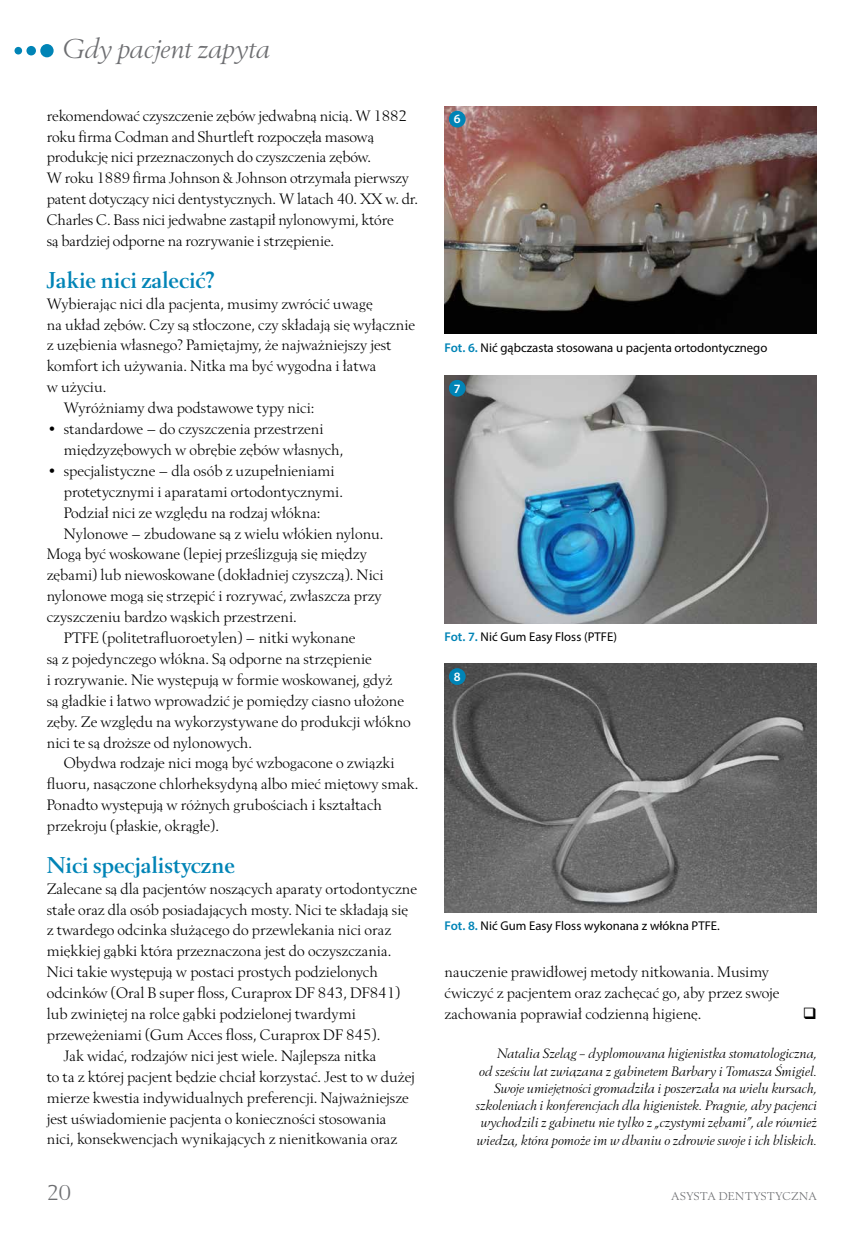
<style>
.page{position:relative;width:868px;height:1234px;background:#fff}
.page>*{position:absolute;margin:0;border:0;box-sizing:border-box;transform-origin:0 0}
.t1{font:italic 28.5px "Berling TCE";color:#6d6e71}
.t2{font:700 24px "Berling TCE";color:#0084b6}
.t3{font:22.5px "Berling TCE";color:#6d6e71}
.t4{font:15.75px/20.9px "Berling TCE";color:#000}
.t5{font:italic 14.25px/17.2px "Berling TCE";color:#000;text-align:right}
.t6{font:12.75px "Myriad Pro";color:#000}
.t7{font:600 12.75px "Myriad Pro";color:#fff}
.t8{font:11.7px "Berling TCE";letter-spacing:.035em;color:#6d6e71}
.s1{font-weight:600;color:#0084b6}
</style>
<div class="page">
<div style="left:26px;top:46px;width:10px;height:9px;background:#0084b6;border-radius:50%"></div>
<div style="left:15px;top:47px;width:7px;height:7px;background:#0084b6;border-radius:50%"></div>
<div style="left:40px;top:44px;width:14px;height:13px;background:#0084b6;border-radius:50%"></div>
<img style="left:444px;top:106px;width:372px;height:227px">
<img style="left:444px;top:375px;width:372px;height:248px">
<img style="left:444px;top:663px;width:372px;height:248px">
<div style="left:449px;top:111px;width:16px;height:16px;background:#0084b6;border-radius:50%"></div>
<div style="left:449px;top:380px;width:16px;height:16px;background:#0084b6;border-radius:50%"></div>
<div style="left:449px;top:668px;width:16px;height:16px;background:#0084b6;border-radius:50%"></div>
<h1 class="t1" style="left:63px;top:34px;width:209px">Gdy pacjent zapyta</h1>
<p class="t4" style="left:47px;top:105px;width:373px">rekomendować czyszczenie zębów jedwabną nicią. W 1882 roku firma Codman and Shurtleft rozpoczęła masową produkcję nici przeznaczonych do czyszczenia zębów.<br>W roku 1889 firma Johnson &amp; Johnson otrzymała pierwszy patent dotyczący nici dentystycznych. W latach 40. XX w. dr.<br>Charles C. Bass nici jedwabne zastąpił nylonowymi, które<br>są bardziej odporne na rozrywanie i strzępienie.</p>
<h2 class="t2" style="left:47px;top:267px;width:169px">Jakie nici zalecić?</h2>
<p class="t4" style="left:47px;top:293px;width:327px">Wybierając nici dla pacjenta, musimy zwrócić uwagę</p>
<p class="t4" style="left:47px;top:314px;width:370px">na układ zębów. Czy są stłoczone, czy składają się wyłącznie</p>
<p class="t4" style="left:47px;top:335px;width:346px">z uzębienia własnego? Pamiętajmy, że najważniejszy jest</p>
<p class="t4" style="left:47px;top:356px;width:331px">komfort ich używania. Nitka ma być wygodna i łatwa</p>
<p class="t4" style="left:47px;top:377px;width:61px">w użyciu.</p>
<p class="t4" style="left:64px;top:398px;width:252px">Wyróżniamy dwa podstawowe typy nici:</p>
<p class="t4" style="left:64px;top:419px;width:281px;text-indent:-17px">• standardowe – do czyszczenia przestrzeni międzyzębowych w obrębie zębów własnych,</p>
<p class="t4" style="left:47px;top:460px;width:289px">• specjalistyczne – dla osób z uzupełnieniami</p>
<p class="t4" style="left:64px;top:481px;width:281px">protetycznymi i aparatami ortodontycznymi.</p>
<p class="t4" style="left:64px;top:502px;width:258px">Podział nici ze względu na rodzaj włókna:</p>
<p class="t4" style="left:64px;top:523px;width:321px">Nylonowe – zbudowane są z wielu włókien nylonu.</p>
<p class="t4" style="left:47px;top:544px;width:321px">Mogą być woskowane (lepiej prześlizgują się między</p>
<p class="t4" style="left:47px;top:565px;width:338px">zębami) lub niewoskowane (dokładniej czyszczą). Nici</p>
<p class="t4" style="left:47px;top:586px;width:336px">nylonowe mogą się strzępić i rozrywać, zwłaszcza przy</p>
<p class="t4" style="left:47px;top:606px;width:251px">czyszczeniu bardzo wąskich przestrzeni.</p>
<p class="t4" style="left:64px;top:627px;width:293px">PTFE (politetrafluoroetylen) – nitki wykonane</p>
<p class="t4" style="left:47px;top:648px;width:326px">są z pojedynczego włókna. Są odporne na strzępienie</p>
<p class="t4" style="left:47px;top:669px;width:347px">i rozrywanie. Nie występują w formie woskowanej, gdyż</p>
<p class="t4" style="left:47px;top:690px;width:359px">są gładkie i łatwo wprowadzić je pomiędzy ciasno ułożone</p>
<p class="t4" style="left:47px;top:711px;width:365px">zęby. Ze względu na wykorzystywane do produkcji włókno</p>
<p class="t4" style="left:47px;top:732px;width:207px">nici te są droższe od nylonowych.</p>
<p class="t4" style="left:64px;top:753px;width:332px">Obydwa rodzaje nici mogą być wzbogacone o związki</p>
<p class="t4" style="left:47px;top:774px;width:373px">fluoru, nasączone chlorheksydyną albo mieć miętowy smak.</p>
<p class="t4" style="left:47px;top:794px;width:337px">Ponadto występują w różnych grubościach i kształtach</p>
<p class="t4" style="left:47px;top:815px;width:174px">przekroju (płaskie, okrągłe).</p>
<h2 class="t2" style="left:47px;top:852px;width:190px">Nici specjalistyczne</h2>
<p class="t4" style="left:47px;top:878px;width:372px">Zalecane są dla pacjentów noszących aparaty ortodontyczne</p>
<p class="t4" style="left:47px;top:899px;width:363px">stałe oraz dla osób posiadających mosty. Nici te składają się</p>
<p class="t4" style="left:47px;top:920px;width:346px">z twardego odcinka służącego do przewlekania nici oraz</p>
<p class="t4" style="left:47px;top:940px;width:346px">miękkiej gąbki która przeznaczona jest do oczyszczania.</p>
<p class="t4" style="left:47px;top:961px;width:333px">Nici takie występują w postaci prostych podzielonych</p>
<p class="t4" style="left:47px;top:982px;width:355px">odcinków (Oral B super floss, Curaprox DF 843, DF841)</p>
<p class="t4" style="left:47px;top:1003px;width:310px">lub zwiniętej na rolce gąbki podzielonej twardymi</p>
<p class="t4" style="left:47px;top:1024px;width:335px">przewężeniami (Gum Acces floss, Curaprox DF 845).</p>
<p class="t4" style="left:64px;top:1045px;width:314px">Jak widać, rodzajów nici jest wiele. Najlepsza nitka</p>
<p class="t4" style="left:47px;top:1066px;width:369px">to ta z której pacjent będzie chciał korzystać. Jest to w dużej</p>
<p class="t4" style="left:47px;top:1087px;width:363px">mierze kwestia indywidualnych preferencji. Najważniejsze</p>
<p class="t4" style="left:47px;top:1108px;width:341px">jest uświadomienie pacjenta o konieczności stosowania</p>
<p class="t4" style="left:47px;top:1128px;width:352px">nici, konsekwencjach wynikających z nienitkowania oraz</p>
<p class="t7" style="left:453px;top:111px;width:8px">6</p>
<p class="t6" style="left:444px;top:339px;width:324px"><span class="s1">Fot. 6.</span> Nić gąbczasta stosowana u pacjenta ortodontycznego</p>
<p class="t7" style="left:453px;top:380px;width:8px">7</p>
<p class="t6" style="left:444px;top:629px;width:174px"><span class="s1">Fot. 7.</span> Nić Gum Easy Floss (PTFE)</p>
<p class="t7" style="left:453px;top:668px;width:8px">8</p>
<p class="t6" style="left:444px;top:917px;width:277px"><span class="s1">Fot. 8.</span> Nić Gum Easy Floss wykonana z włókna PTFE.</p>
<p class="t4" style="left:444px;top:961px;width:336px">nauczenie prawidłowej metody nitkowania. Musimy ćwiczyć z pacjentem oraz zachęcać go, aby przez swoje zachowania poprawiał codzienną higienę.</p>
<p class="t5" style="left:475px;top:1045px;width:343px">Natalia Szeląg – dyplomowana higienistka stomatologiczna,<br>od sześciu lat związana z gabinetem Barbary i Tomasza Śmigiel.<br>Swoje umiejętności gromadziła i poszerzała na wielu kursach, szkoleniach i konferencjach dla higienistek. Pragnie, aby pacjenci wychodzili z gabinetu nie tylko z „czystymi zębami”, ale również wiedzą, która pomoże im w dbaniu o zdrowie swoje i ich bliskich.</p>
<h3 class="t3" style="left:47px;top:1180px;width:26px">20</h3>
<p class="t8" style="left:671px;top:1189px;width:147px">Asysta dentystyczna</p>
</div>
